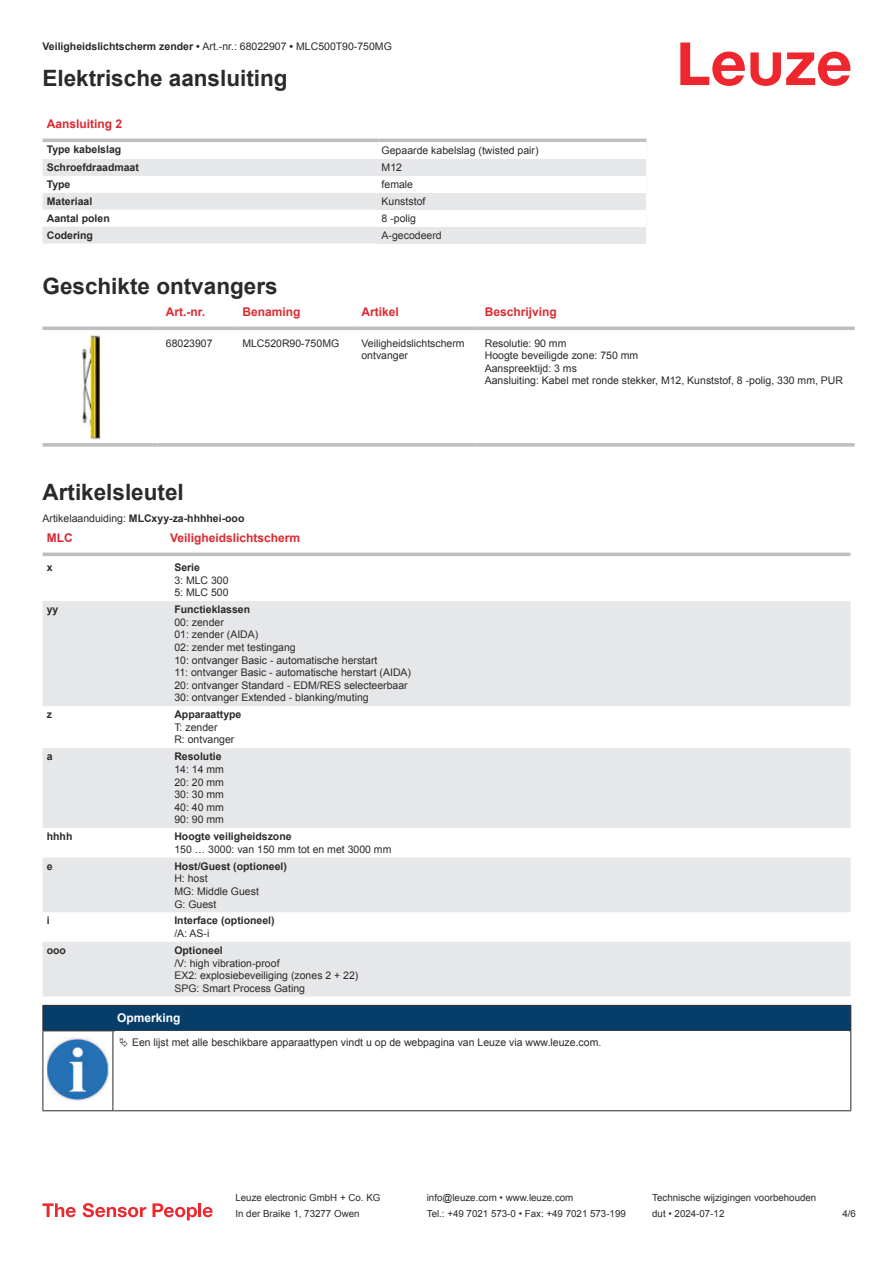
<style>
.page{position:relative;width:893px;height:1263px;background:#fff}
.page>*{position:absolute;margin:0;border:0;box-sizing:border-box;transform-origin:0 0}
.t1{font:700 22.5px "Arial";color:#2b292a}
.t2{font:700 12px "Arial";color:#db2a30}
.t3{font:700 12px "Arial";color:#fff}
.t4{font:10.5px/12.6px "Arial";color:#2b292a}
.t5{font:700 10.5px "Arial";color:#2b292a}
.t6{font:9.75px "Arial";color:#2b292a}
.s1{font-weight:700}
.s2{font-weight:400}
</style>
<div class="page">
<svg style="left:680px;top:43px;width:170px;height:43px"></svg>
<svg style="left:43px;top:138px;width:603px;height:1px"></svg>
<svg style="left:43px;top:159px;width:335px;height:85px;fill:#e6e7e9"></svg>
<hr style="left:43px;top:139px;width:335px;height:3px;background:#bdbfc1">
<hr style="left:378px;top:139px;width:268px;height:3px;background:#bdbfc1">
<div style="left:378px;top:159px;width:268px;height:17px;background:#e6e7e9"></div>
<div style="left:378px;top:193px;width:268px;height:17px;background:#e6e7e9"></div>
<div style="left:378px;top:227px;width:268px;height:17px;background:#e6e7e9"></div>
<svg style="left:43px;top:326px;width:114px;height:4px"></svg>
<svg style="left:157px;top:326px;width:77px;height:4px"></svg>
<svg style="left:234px;top:326px;width:119px;height:4px"></svg>
<svg style="left:353px;top:326px;width:123px;height:4px"></svg>
<svg style="left:476px;top:326px;width:379px;height:4px;background:#c5c6c8"></svg>
<svg style="left:43px;top:443px;width:114px;height:4px"></svg>
<svg style="left:157px;top:443px;width:77px;height:4px"></svg>
<svg style="left:234px;top:443px;width:119px;height:4px"></svg>
<svg style="left:353px;top:443px;width:123px;height:4px"></svg>
<svg style="left:476px;top:443px;width:379px;height:4px;background:#c3c5c7"></svg>
<img style="left:81px;top:334px;width:21px;height:107px">
<svg style="left:43px;top:601px;width:807px;height:395px;fill:#e6e7e9"></svg>
<hr style="left:43px;top:553px;width:127px;height:3px;background:#bdbfc1">
<hr style="left:170px;top:553px;width:680px;height:3px;background:#bdbfc1">
<svg style="left:43px;top:1203px;width:33px;height:14px"></svg>
<svg style="left:83px;top:1203px;width:63px;height:14px"></svg>
<svg style="left:153px;top:1203px;width:44px;height:17px"></svg>
<hr style="left:198px;top:1203px;width:3px;height:14px;background:#ed272d">
<svg style="left:203px;top:1207px;width:10px;height:10px"></svg>
<div style="left:43px;top:1005px;width:808px;height:26px;background:#063d69"></div>
<hr style="left:113px;top:1030px;width:738px;height:1px;background:#2b292a">
<hr style="left:43px;top:1031px;width:1px;height:75px;background:#2b292a">
<hr style="left:113px;top:1031px;width:1px;height:75px;background:#2b292a">
<hr style="left:850px;top:1031px;width:1px;height:75px;background:#2b292a">
<hr style="left:43px;top:1110px;width:70px;height:1px;background:#2b292a">
<hr style="left:113px;top:1110px;width:738px;height:1px;background:#2b292a">
<img style="left:47px;top:1037px;width:61px;height:63px">
<p class="t4" style="left:43px;top:41px;width:351px"><span class="s1">Veiligheidslichtscherm zender •</span> Art.-nr.: 68022907 <span class="s1">•</span> MLC500T90-750MG</p>
<h1 class="t1" style="left:43px;top:70px;width:247px">Elektrische aansluiting</h1>
<p class="t2" style="left:47px;top:119px;width:77px">Aansluiting 2</p>
<p class="t5" style="left:47px;top:145px;width:76px">Type kabelslag</p>
<p class="t4" style="left:382px;top:145px;width:158px">Gepaarde kabelslag (twisted pair)</p>
<p class="t5" style="left:47px;top:164px;width:94px">Schroefdraadmaat</p>
<p class="t4" style="left:382px;top:162px;width:22px">M12</p>
<p class="t5" style="left:47px;top:180px;width:25px">Type</p>
<p class="t4" style="left:382px;top:179px;width:33px">female</p>
<p class="t5" style="left:47px;top:197px;width:47px">Materiaal</p>
<p class="t4" style="left:382px;top:196px;width:45px">Kunststof</p>
<p class="t5" style="left:47px;top:214px;width:65px">Aantal polen</p>
<p class="t4" style="left:382px;top:213px;width:36px">8 -polig</p>
<p class="t5" style="left:47px;top:231px;width:48px">Codering</p>
<p class="t4" style="left:382px;top:230px;width:62px">A-gecodeerd</p>
<h1 class="t1" style="left:43px;top:277px;width:237px">Geschikte ontvangers</h1>
<p class="t2" style="left:166px;top:307px;width:41px">Art.-nr.</p>
<p class="t2" style="left:242px;top:307px;width:60px">Benaming</p>
<p class="t2" style="left:361px;top:307px;width:39px">Artikel</p>
<p class="t2" style="left:485px;top:307px;width:74px">Beschrijving</p>
<p class="t4" style="left:166px;top:337px;width:48px">68023907</p>
<p class="t4" style="left:242px;top:337px;width:98px">MLC520R90-750MG</p>
<p class="t4" style="left:361px;top:337px;width:105px">Veiligheidslichtscherm ontvanger</p>
<p class="t4" style="left:485px;top:337px;width:360px">Resolutie: 90 mm<br>Hoogte beveiligde zone: 750 mm<br>Aanspreektijd: 3 ms<br>Aansluiting: Kabel met ronde stekker, M12, Kunststof, 8 -polig, 330 mm, PUR</p>
<h1 class="t1" style="left:43px;top:483px;width:143px">Artikelsleutel</h1>
<p class="t5" style="left:43px;top:515px;width:203px"><span class="s2">Artikelaanduiding:</span> MLCxyy-za-hhhhei-ooo</p>
<p class="t2" style="left:47px;top:533px;width:27px">MLC</p>
<p class="t2" style="left:170px;top:533px;width:132px">Veiligheidslichtscherm</p>
<p class="t5" style="left:47px;top:563px;width:7px">x</p>
<p class="t5" style="left:174px;top:563px;width:27px">Serie</p>
<p class="t4" style="left:174px;top:575px;width:56px">3: MLC 300<br>5: MLC 500</p>
<p class="t5" style="left:47px;top:605px;width:13px">yy</p>
<p class="t5" style="left:174px;top:605px;width:77px">Functieklassen</p>
<p class="t4" style="left:174px;top:617px;width:238px">00: zender<br>01: zender (AIDA)<br>02: zender met testingang<br>10: ontvanger Basic - automatische herstart<br>11: ontvanger Basic - automatische herstart (AIDA)<br>20: ontvanger Standard - EDM/RES selecteerbaar 30: ontvanger Extended - blanking/muting</p>
<p class="t5" style="left:47px;top:711px;width:7px">z</p>
<p class="t5" style="left:174px;top:711px;width:69px">Apparaattype</p>
<p class="t4" style="left:174px;top:722px;width:62px">T: zender<br>R: ontvanger</p>
<p class="t5" style="left:47px;top:753px;width:7px">a</p>
<p class="t5" style="left:174px;top:753px;width:49px">Resolutie</p>
<p class="t4" style="left:174px;top:764px;width:51px;text-align:justify">14: 14 mm 20: 20 mm 30: 30 mm 40: 40 mm 90: 90 mm</p>
<p class="t5" style="left:47px;top:833px;width:27px">hhhh</p>
<p class="t5" style="left:174px;top:833px;width:119px">Hoogte veiligheidszone</p>
<p class="t4" style="left:174px;top:844px;width:219px">150 … 3000: van 150 mm tot en met 3000 mm</p>
<p class="t5" style="left:47px;top:862px;width:7px">e</p>
<p class="t5" style="left:174px;top:862px;width:114px">Host/Guest (optioneel)</p>
<p class="t4" style="left:174px;top:873px;width:86px">H: host<br>MG: Middle Guest<br>G: Guest</p>
<p class="t5" style="left:47px;top:917px;width:4px">i</p>
<p class="t5" style="left:174px;top:917px;width:102px">Interface (optioneel)</p>
<p class="t4" style="left:174px;top:928px;width:37px">/A: AS-i</p>
<p class="t5" style="left:47px;top:946px;width:21px">ooo</p>
<p class="t5" style="left:174px;top:946px;width:50px">Optioneel</p>
<p class="t4" style="left:174px;top:957px;width:186px">/V: high vibration-proof<br>EX2: explosiebeveiliging (zones 2 + 22)<br>SPG: Smart Process Gating</p>
<p class="t3" style="left:117px;top:1013px;width:65px">Opmerking</p>
<p class="t4" style="left:132px;top:1036px;width:471px">Een lijst met alle beschikbare apparaattypen vindt u op de webpagina van Leuze via www.leuze.com.</p>
<p class="t6" style="left:235px;top:1194px;width:146px">Leuze electronic GmbH + Co. KG</p>
<p class="t6" style="left:427px;top:1194px;width:148px">info@leuze.com • www.leuze.com</p>
<p class="t6" style="left:652px;top:1194px;width:166px">Technische wijzigingen voorbehouden</p>
<p class="t6" style="left:235px;top:1210px;width:126px">In der Braike 1, 73277 Owen</p>
<p class="t6" style="left:427px;top:1210px;width:201px">Tel.: +49 7021 573-0 • Fax: +49 7021 573-199</p>
<p class="t6" style="left:652px;top:1210px;width:74px">dut • 2024-07-12</p>
<p class="t6" style="left:842px;top:1210px;width:15px">4 /6</p>
</div>
